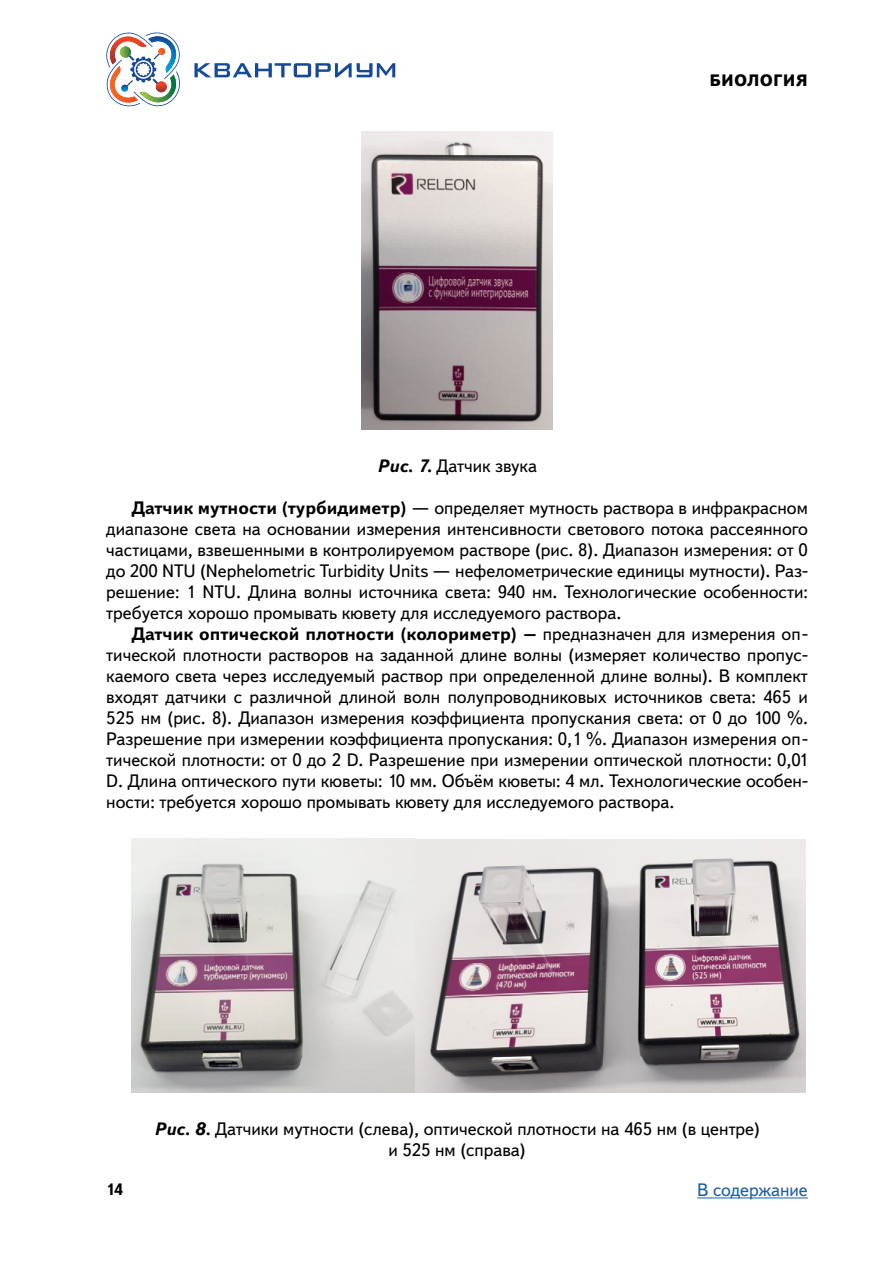
<style>
.page{position:relative;width:893px;height:1263px;background:#fff}
.page>*{position:absolute;margin:0;border:0;box-sizing:border-box;transform-origin:0 0}
.Основной{font:18px/21px "Textbook New";color:#000;text-align:justify}
.t1{font:18px "Textbook New";color:#215e9e}
.t2{font:800 16.5px "Textbook New";letter-spacing:.01em;color:#000}
.t3{font:700 16.5px "Textbook New";color:#000}
.s1{font-weight:700;font-style:italic}
.s2{font-weight:700}
</style>
<div class="page">
<hr style="left:697px;top:1197px;width:111px;height:1px;background:#215e9e">
<svg style="left:106px;top:32px;width:74px;height:74px"></svg>
<svg style="left:194px;top:63px;width:201px;height:14px"></svg>
<img style="left:362px;top:131px;width:190px;height:299px">
<img style="left:132px;top:839px;width:673px;height:254px">
<p class="t2" style="left:710px;top:70px;width:100px">БИОЛОГИЯ</p>
<p class="Основной" style="left:377px;top:455px;width:161px"><span class="s1">Рис. 7.</span> Датчик звука</p>
<p class="Основной" style="left:106px;top:497px;width:703px;text-indent:26px"><span class="s2">Датчик мутности (турбидиметр)</span> — определяет мутность раствора в инфракрасном диапазоне света на основании измерения интенсивности светового потока рассеянного частицами, взвешенными в контролируемом растворе (рис. 8). Диапазон измерения: от 0 до 200 NTU (Nephelometric Turbidity Units — нефелометрические единицы мутности). Раз&shy;решение: 1 NTU. Длина волны источника света: 940 нм. Технологические особенности: требуется хорошо промывать кювету для исследуемого раствора.</p>
<p class="Основной" style="left:106px;top:623px;width:703px;text-indent:26px"><span class="s2">Датчик оптической плотности (колориметр) –</span> предназначен для измерения оп&shy;тической плотности растворов на заданной длине волны (измеряет количество пропус&shy;каемого света через исследуемый раствор при определенной длине волны). В комплект входят датчики с различной длиной волн полупроводниковых источников света: 465 и 525 нм (рис. 8). Диапазон измерения коэффициента пропускания света: от 0 до 100 %.<br>Разрешение при измерении коэффициента пропускания: 0,1 %. Диапазон измерения оп&shy;тической плотности: от 0 до 2 D. Разрешение при измерении оптической плотности: 0,01<br>D. Длина оптического пути кюветы: 10 мм. Объём кюветы: 4 мл. Технологические особен&shy;ности: требуется хорошо промывать кювету для исследуемого раствора.</p>
<p class="t3" style="left:106px;top:1179px;width:19px">14</p>
<p class="Основной" style="left:154px;top:1118px;width:607px;text-align:center"><span class="s1">Рис. 8.</span> Датчики мутности (слева), оптической плотности на 465 нм (в центре) и 525 нм (справа)</p>
<p class="t1" style="left:697px;top:1179px;width:112px">В содержание</p>
</div>
